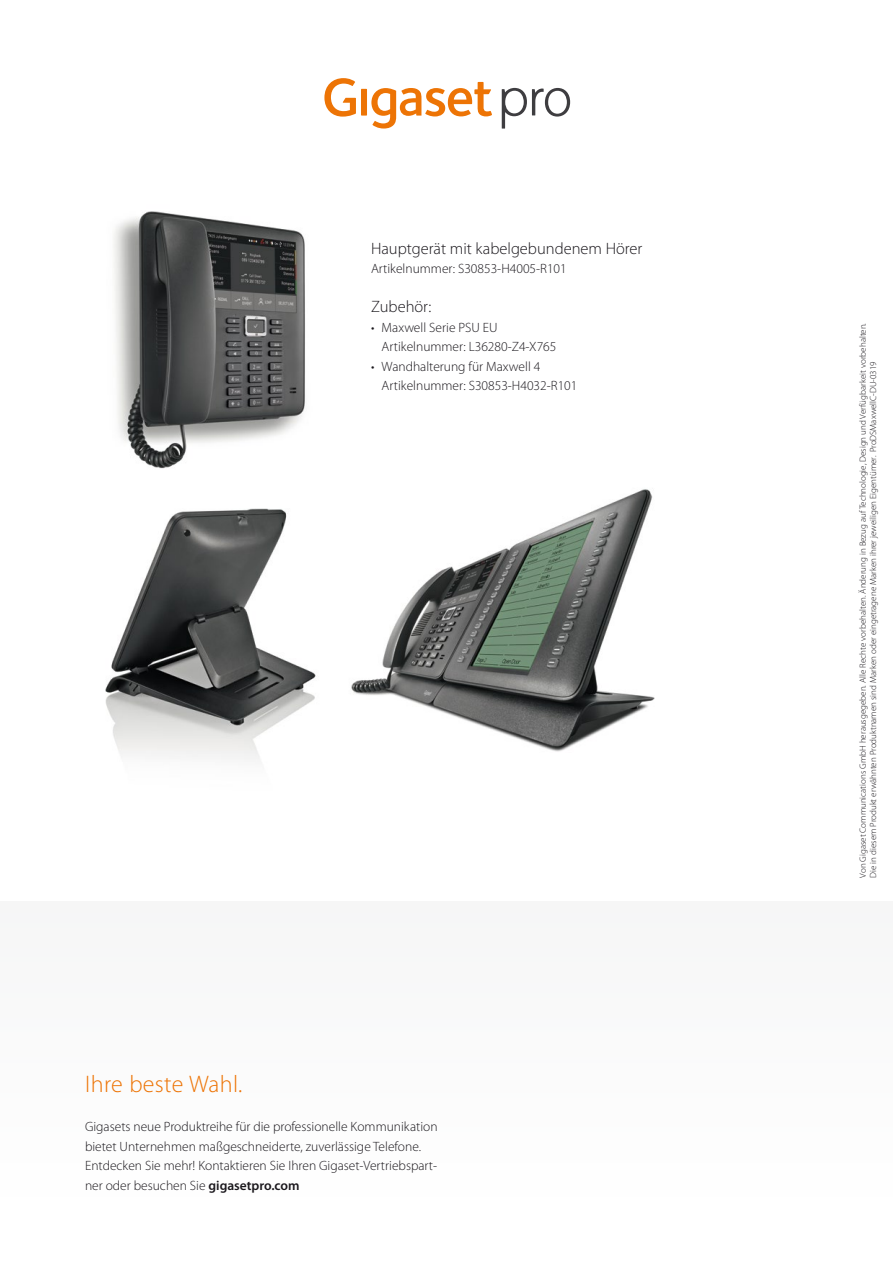
<style>
.page{position:relative;width:893px;height:1263px;background:#fff}
.page>*{position:absolute;margin:0;border:0;box-sizing:border-box;transform-origin:0 0}
.t1{font:300 24px "Myriad Pro";letter-spacing:.015em;color:#ed7405}
.t2{font:300 16.5px "Myriad Pro";color:#1a171c}
.t3{font:300 13.5px/19.5px "Myriad Pro";color:#1a171c}
.t4{font:300 9px/10.5px "Myriad Pro";color:#1a171c}
.s1{font-weight:600}
</style>
<div class="page">
<svg style="left:502px;top:88px;width:68px;height:41px"></svg>
<svg style="left:324px;top:78px;width:168px;height:51px"></svg>
<img style="left:113px;top:211px;width:192px;height:258px">
<img style="left:105px;top:508px;width:211px;height:252px">
<img style="left:351px;top:489px;width:304px;height:263px">
<p class="t2" style="left:371px;top:240px;width:273px">Hauptgerät mit kabelgebundenem Hörer</p>
<p class="t3" style="left:371px;top:259px;width:197px">Artikelnummer: S30853-H4005-R101</p>
<p class="t2" style="left:371px;top:299px;width:62px">Zubehör:</p>
<p class="t3" style="left:382px;top:318px;width:176px;text-indent:-11px">• Maxwell Serie PSU EU<br>Artikelnummer: L36280-Z4-X765</p>
<p class="t3" style="left:382px;top:357px;width:197px;text-indent:-11px">• Wandhalterung für Maxwell 4<br>Artikelnummer: S30853-H4032-R101</p>
<h1 class="t1" style="left:85px;top:1073px;width:159px">Ihre beste Wahl.</h1>
<p class="t3" style="left:85px;top:1117px;width:354px">Gigasets neue Produktreihe für die professionelle Kommunikation bietet Unternehmen maßgeschneiderte, zuverlässige Telefone.<br>Entdecken Sie mehr! Kontaktieren Sie Ihren Gigaset-Vertriebspart&shy;ner oder besuchen Sie <span class="s1">gigasetpro.com</span></p>
<p class="t4" style="left:858px;top:878px;width:556px;rotate:-90deg">Von Gigaset Communications GmbH herausgegeben. Alle Rechte vorbehalten. Änderung in Bezug auf Technologie, Design und Verfügbarkeit vorbehalten.<br>Die in diesem Produkt erwähnten Produktnamen sind Marken oder eingetragene Marken ihrer jeweiligen Eigentümer. ProDSMaxwellC-DU-0319</p>
</div>
